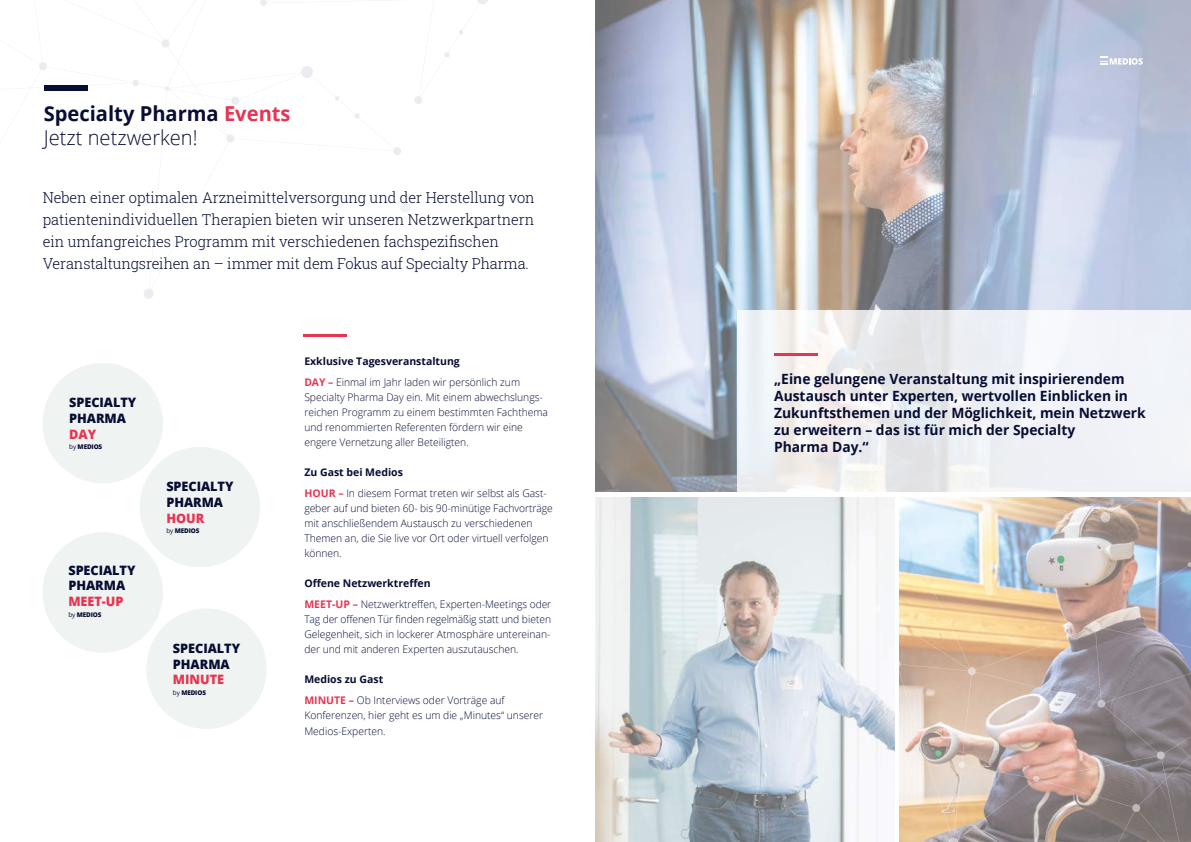
<style>
.page{position:relative;width:1191px;height:842px;background:#fff}
.page>*{position:absolute;margin:0;border:0;box-sizing:border-box;transform-origin:0 0}
.t1{font:300 20.5px/24.6px "Open Sans";color:#070d33}
.t2{font:300 15px/22.2px "Roboto Slab";letter-spacing:-.005em;color:#070d33}
.t3{font:700 14.1px/16.9px "Open Sans";color:#070d33}
.t4{font:800 13px/15.5px "Open Sans";letter-spacing:-.005em;color:#070d33}
.t5{font:800 13px "Open Sans";letter-spacing:-.005em;color:#e73452}
.t6{font:300 10.5px/15px "Open Sans";color:#070d33}
.t7{font:800 6.5px "Open Sans";letter-spacing:-.02em;color:#070d33}
.s1{font-weight:700}
.s2{font-weight:700;color:#e73452}
.s3{font-weight:400}
</style>
<div class="page">
<svg style="left:31px;top:0;width:457px;height:299px"></svg>
<div style="left:401px;top:203px;width:9px;height:9px;background:#eff3f1;border-radius:50%"></div>
<div style="left:400px;top:203px;width:10px;height:10px;border:1px solid #eff3f1;border-radius:50%"></div>
<div style="left:44px;top:85px;width:44px;height:6px;background:#070d33"></div>
<div style="left:43px;top:363px;width:120px;height:120px;background:#eff3f1;border-radius:50%"></div>
<div style="left:140px;top:447px;width:120px;height:120px;background:#eff3f1;border-radius:50%"></div>
<div style="left:43px;top:532px;width:120px;height:121px;background:#eff3f1;border-radius:50%"></div>
<div style="left:146px;top:608px;width:121px;height:121px;background:#eff3f1;border-radius:50%"></div>
<hr style="left:303px;top:334px;width:44px;height:3px;background:#e73452">
<img style="left:595px;top:497px;width:207px;height:345px">
<img style="left:802px;top:497px;width:389px;height:345px">
<img style="left:595px;top:0;width:596px;height:492px">
<svg style="left:737px;top:310px;width:454px;height:182px;fill:#f0f1f5"></svg>
<hr style="left:774px;top:353px;width:44px;height:3px;background:#e73452">
<svg style="left:1100px;top:57px;width:42px;height:8px"></svg>
<h1 class="t1" style="left:44px;top:100px;width:248px"><span class="s1">Specialty Pharma</span> <span class="s2">Events<br></span>Jetzt netzwerken!</h1>
<p class="t2" style="left:43px;top:186px;width:493px">Neben einer optimalen Arzneimittelversorgung und der Herstellung von patientenindividuellen Therapien bieten wir unseren Netzwerkpartnern ein umfangreiches Programm mit verschiedenen fachspezifischen Veranstaltungsreihen an – immer mit dem Fokus auf Specialty Pharma.</p>
<p class="t4" style="left:69px;top:394px;width:69px">SPECIALTY<br>PHARMA</p>
<p class="t5" style="left:69px;top:424px;width:28px">DAY</p>
<p class="t7" style="left:69px;top:442px;width:35px"><span class="s3">by</span> MEDIOS</p>
<p class="t4" style="left:68px;top:562px;width:69px">SPECIALTY<br>PHARMA</p>
<p class="t5" style="left:68px;top:591px;width:57px">MEET-UP</p>
<p class="t7" style="left:68px;top:609px;width:35px"><span class="s3">by</span> MEDIOS</p>
<p class="t4" style="left:166px;top:478px;width:69px">SPECIALTY<br>PHARMA</p>
<p class="t5" style="left:166px;top:508px;width:39px">HOUR</p>
<p class="t7" style="left:166px;top:526px;width:35px"><span class="s3">by</span> MEDIOS</p>
<p class="t4" style="left:173px;top:640px;width:69px">SPECIALTY<br>PHARMA</p>
<p class="t5" style="left:173px;top:669px;width:53px">MINUTE</p>
<p class="t7" style="left:173px;top:687px;width:35px"><span class="s3">by</span> MEDIOS</p>
<p class="t6" style="left:304px;top:350px;width:217px;line-height:21.2px"><span class="s1">Exklusive Tagesveranstaltung<br></span><span class="s2">DAY –</span> Einmal im Jahr laden wir persönlich zum</p>
<p class="t6" style="left:304px;top:389px;width:245px">Specialty Pharma Day ein. Mit einem abwechslungs&shy;reichen Programm zu einem bestimmten Fachthema und renommierten Referenten fördern wir eine engere Vernetzung aller Beteiligten.</p>
<p class="t6" style="left:304px;top:461px;width:244px;line-height:21.2px"><span class="s1">Zu Gast bei Medios<br></span><span class="s2">HOUR –</span> In diesem Format treten wir selbst als Gast-</p>
<p class="t6" style="left:304px;top:500px;width:250px">geber auf und bieten 60- bis 90-minütige Fachvorträge mit anschließendem Austausch zu verschiedenen Themen an, die Sie live vor Ort oder virtuell verfolgen können.</p>
<p class="t6" style="left:304px;top:572px;width:248px;line-height:21.2px"><span class="s1">Offene Netzwerktreffen<br></span><span class="s2">MEET-UP –</span> Netzwerktreffen, Experten-Meetings oder</p>
<p class="t6" style="left:304px;top:611px;width:248px;text-align:justify">Tag der offenen Tür finden regelmäßig statt und bieten Gelegenheit, sich in lockerer Atmosphäre untereinan&shy;der und mit anderen Experten auszutauschen.</p>
<p class="t6" style="left:304px;top:668px;width:202px;line-height:21.2px"><span class="s1">Medios zu Gast<br></span><span class="s2">MINUTE –</span> Ob Interviews oder Vorträge auf</p>
<p class="t6" style="left:304px;top:707px;width:240px;line-height:16.2px">Konferenzen, hier geht es um die „Minutes“ unserer<br>Medios-Experten.</p>
<h3 class="t3" style="left:774px;top:370px;width:373px">„Eine gelungene Veranstaltung mit inspirierendem Austausch unter Experten, wertvollen Einblicken in Zukunftsthemen und der Möglichkeit, mein Netzwerk zu erweitern – das ist für mich der Specialty<br>Pharma Day.“</h3>
</div>
